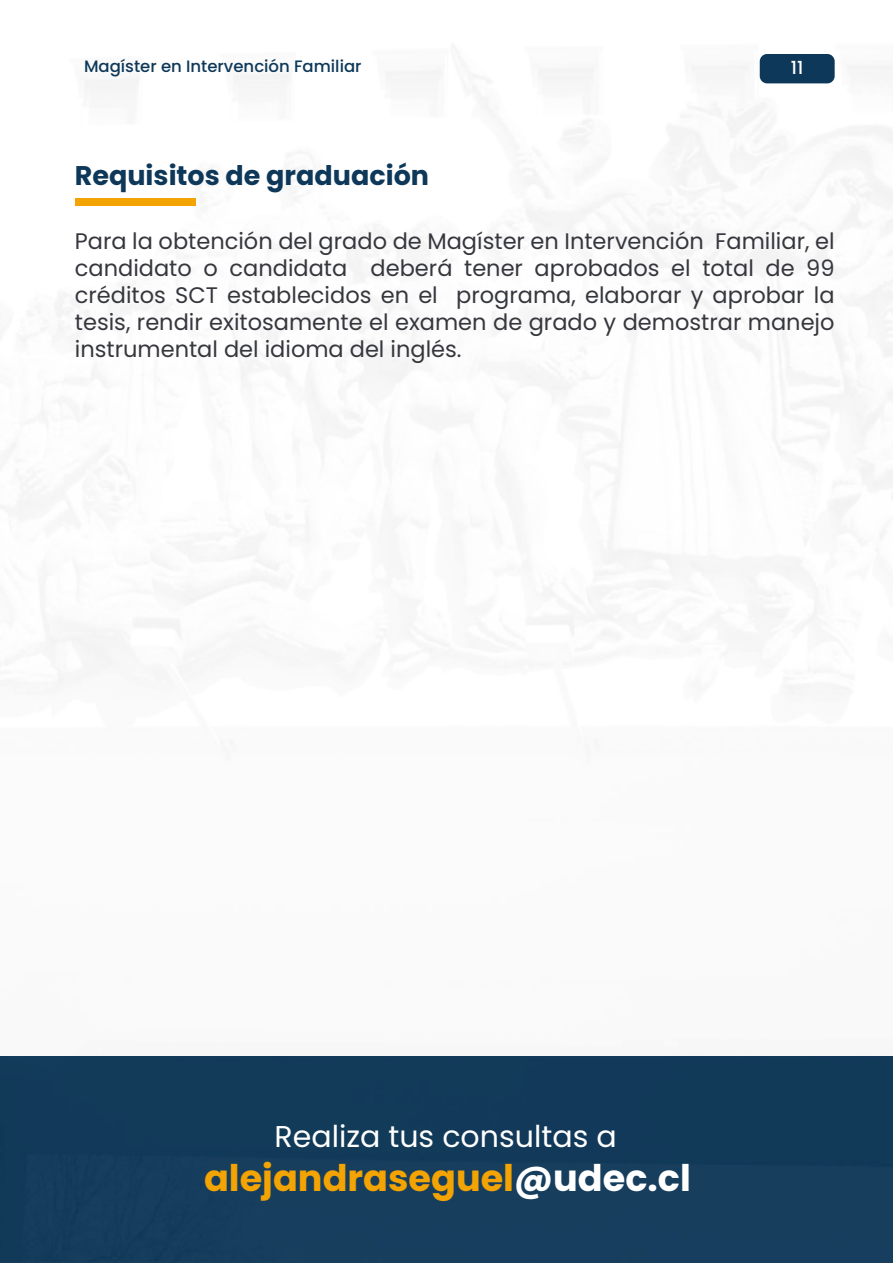
<style>
.page{position:relative;width:893px;height:1263px;background:#fff}
.page>*{position:absolute;margin:0;border:0;box-sizing:border-box;transform-origin:0 0}
.t1{font:700 36.6px "Poppins";color:#f3a302}
.t2{font:30px "Poppins";color:#fff}
.t3{font:700 27px "Poppins";color:#0e3859}
.t4{font:22.5px/27px "Poppins";color:#36373d;text-align:justify}
.t5{font:500 18px "Poppins";color:#fff}
.t6{font:500 16.5px "Poppins";color:#0e3859}
.s1{color:#fff}
</style>
<div class="page">
<img style="left:0;top:46px;width:893px;height:1217px">
<div style="left:75px;top:199px;width:120px;height:7px;background:#f3a302"></div>
<div style="left:760px;top:54px;width:75px;height:29px;background:#0e3859;border-radius:7px"></div>
<p class="t6" style="left:84px;top:57px;width:279px">Magíster en Intervención Familiar</p>
<p class="t3" style="left:75px;top:160px;width:356px">Requisitos de graduación</p>
<p class="t5" style="left:791px;top:58px;width:14px">11</p>
<p class="t4" style="left:75px;top:228px;width:761px">Para la obtención del grado de Magíster en Intervención Familiar, el candidato o candidata deberá tener aprobados el total de 99 créditos SCT establecidos en el programa, elaborar y aprobar la tesis, rendir exitosamente el examen de grado y demostrar manejo instrumental del idioma del inglés.</p>
<h2 class="t2" style="left:274px;top:1119px;width:344px">Realiza tus consultas a</h2>
<h1 class="t1" style="left:204px;top:1156px;width:488px">alejandraseguel<span class="s1">@udec.cl</span></h1>
</div>
